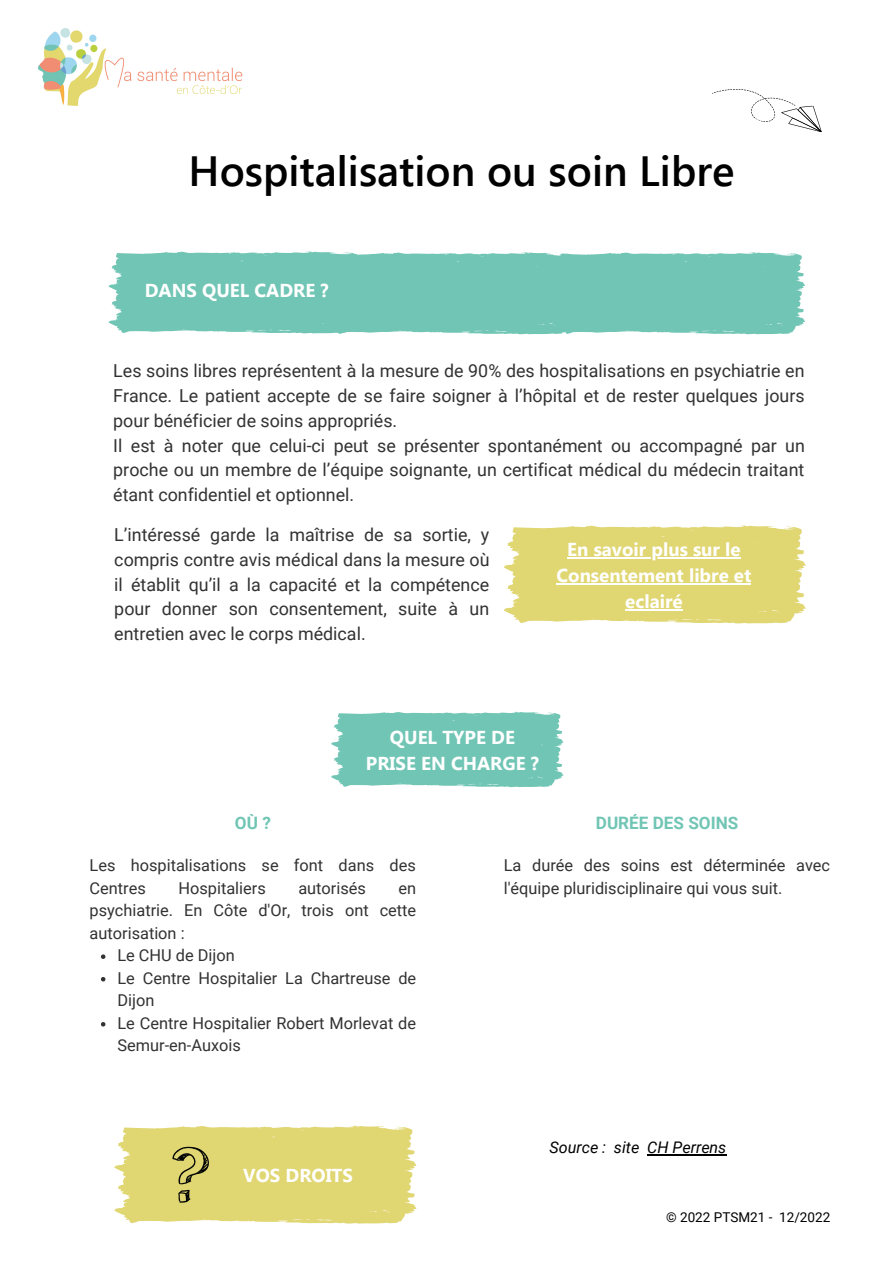
<style>
.page{position:relative;width:894px;height:1264px;background:#fff}
.page>*{position:absolute;margin:0;border:0;box-sizing:border-box;transform-origin:0 0}
.t1{font:600 42.15px "Segoe UI";color:#000}
.t2{font:700 18.75px/26px "Segoe UI";color:#fff;text-align:center}
.t3{font:17.85px/24.8px "Roboto";color:#323232}
.t4{font:700 17.1px "Roboto";color:#70c5b4}
.t5{font:16.35px/22.5px "Roboto";color:#323232}
.t6{font:italic 16.05px "Roboto";color:#000}
.t7{font:13.5px "Roboto";color:#000}
</style>
<div class="page">
<svg style="left:331px;top:711px;width:232px;height:76px"></svg>
<div style="left:348px;top:725px;width:192px;height:51px;background:#70c5b4"></div>
<svg style="left:712px;top:89px;width:110px;height:43px"></svg>
<img style="left:39px;top:29px;width:203px;height:76px">
<svg style="left:101px;top:954px;width:4px;height:4px"></svg>
<svg style="left:101px;top:977px;width:4px;height:4px"></svg>
<svg style="left:101px;top:1022px;width:4px;height:4px"></svg>
<svg style="left:114px;top:1125px;width:302px;height:98px;background:#dfd67c"></svg>
<svg style="left:109px;top:251px;width:695px;height:83px;background:#7bc9b9"></svg>
<div style="left:573px;top:267px;width:209px;height:55px;background:#70c5b4"></div>
<hr style="left:647px;top:1154px;width:79px;height:1px;background:#000">
<svg style="left:504px;top:525px;width:301px;height:99px"></svg>
<div style="left:528px;top:543px;width:250px;height:66px;background:#e0d672"></div>
<hr style="left:567px;top:557px;width:173px;height:1px;background:#fff">
<hr style="left:556px;top:583px;width:195px;height:1px;background:#fff">
<hr style="left:625px;top:609px;width:57px;height:1px;background:#fff">
<h1 class="t1" style="left:188px;top:141px;width:547px">Hospitalisation ou soin Libre</h1>
<p class="t2" style="left:145px;top:276px;width:185px">DANS QUEL CADRE ?</p>
<p class="t3" style="left:113px;top:359px;width:693px">Les soins libres représentent à la mesure de 90% des hospitalisations en psychiatrie en France. Le patient accepte de se faire soigner à l’hôpital et de rester quelques jours pour bénéficier de soins appropriés.<br>Il est à noter que celui-ci peut se présenter spontanément ou accompagné par un proche ou un membre de l’équipe soignante, un certificat médical du médecin traitant étant confidentiel et optionnel.</p>
<p class="t3" style="left:114px;top:522px;width:376px;text-align:justify">L’intéressé garde la maîtrise de sa sortie, y compris contre avis médical dans la mesure où il établit qu’il a la capacité et la compétence pour donner son consentement, suite à un entretien avec le corps médical.</p>
<p class="t2" style="left:556px;top:535px;width:196px">En savoir plus sur le<br>Consentement libre et eclairé</p>
<p class="t2" style="left:366px;top:723px;width:174px">QUEL TYPE DE<br>PRISE EN CHARGE ?</p>
<p class="t4" style="left:235px;top:813px;width:37px">OÙ ?</p>
<p class="t5" style="left:90px;top:854px;width:327px">Les hospitalisations se font dans des<br>Centres</p>
<p class="t5" style="left:178px;top:876px;width:89px">Hospitaliers</p>
<p class="t5" style="left:298px;top:876px;width:69px">autorisés</p>
<p class="t5" style="left:90px;top:876px;width:328px;text-align:justify;text-indent:309px">en psychiatrie. En Côte d'Or, trois ont cette autorisation :</p>
<p class="t5" style="left:117px;top:944px;width:300px">Le CHU de Dijon<br>Le Centre Hospitalier La Chartreuse de<br>Dijon<br>Le Centre Hospitalier Robert Morlevat de<br>Semur-en-Auxois</p>
<p class="t2" style="left:243px;top:1161px;width:111px">VOS DROITS</p>
<p class="t4" style="left:595px;top:813px;width:144px">DURÉE DES SOINS</p>
<p class="t5" style="left:503px;top:854px;width:328px">La durée des soins est déterminée avec l'équipe pluridisciplinaire qui vous suit.</p>
<p class="t6" style="left:549px;top:1138px;width:178px">Source : site CH Perrens</p>
<p class="t7" style="left:666px;top:1208px;width:166px">© 2022 PTSM21 - 12/2022</p>
</div>
